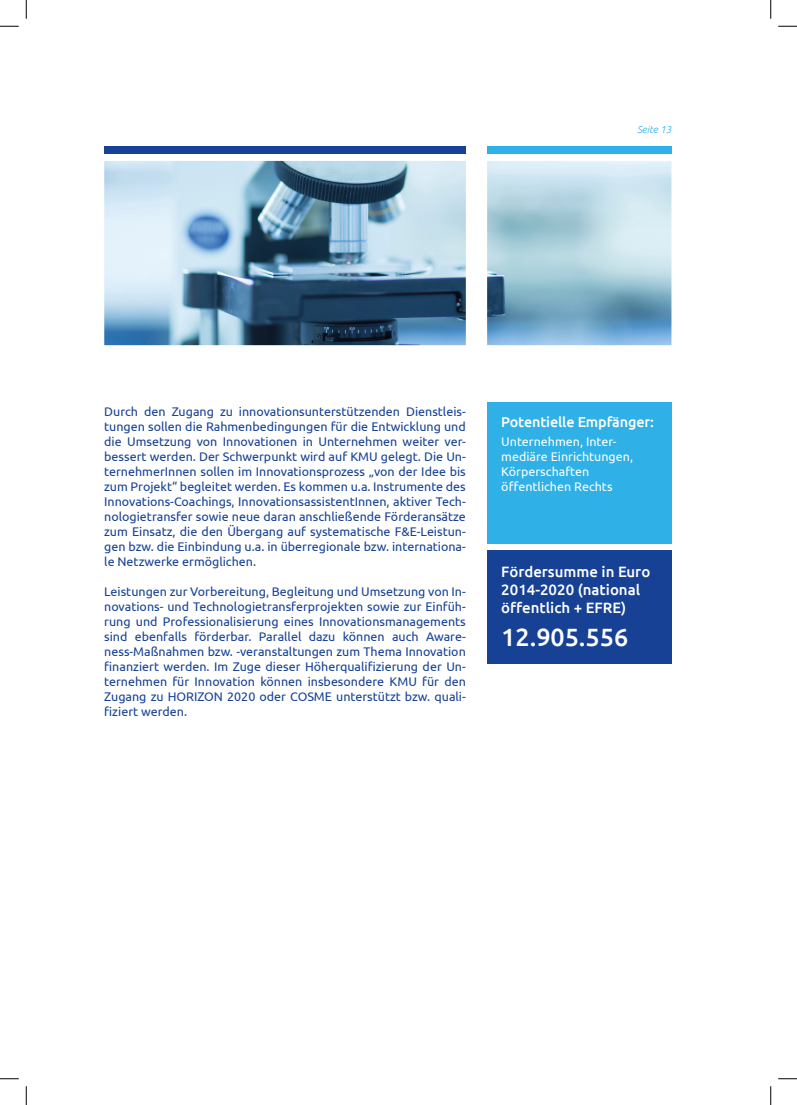
<style>
.page{position:relative;width:797px;height:1105px;background:#fff}
.page>*{position:absolute;margin:0;border:0;box-sizing:border-box;transform-origin:0 0}
.t1{font:500 25px "Ubuntu";color:#fff}
.t2{font:500 15px/18px "Ubuntu";color:#fff}
.t3{font:500 14.38px "Ubuntu";letter-spacing:-.01em;color:#fff}
.t4{font:12.5px/15px "Ubuntu";color:#164194;text-align:justify}
.t5{font:12.5px/15px "Ubuntu";color:#fff}
.t6{font:italic 300 10px "Ubuntu";color:#2fb0e6}
</style>
<div class="page">
<div style="left:487px;top:551px;width:184px;height:113px;background:#164194"></div>
<div style="left:104px;top:147px;width:362px;height:7px;background:#164194"></div>
<div style="left:487px;top:147px;width:184px;height:7px;background:#2fb0e6"></div>
<div style="left:487px;top:402px;width:184px;height:142px;background:#2fb0e6"></div>
<img style="left:104px;top:161px;width:567px;height:184px">
<svg style="left:0;top:25px;width:19px;height:2px"></svg>
<svg style="left:778px;top:25px;width:19px;height:2px"></svg>
<svg style="left:0;top:1078px;width:19px;height:1px"></svg>
<svg style="left:778px;top:1078px;width:19px;height:1px"></svg>
<svg style="left:25px;top:0;width:2px;height:19px"></svg>
<svg style="left:25px;top:1086px;width:2px;height:19px"></svg>
<svg style="left:770px;top:0;width:1px;height:19px"></svg>
<svg style="left:770px;top:1086px;width:1px;height:19px"></svg>
<p class="t6" style="left:637px;top:123px;width:36px">Seite 13</p>
<p class="t4" style="left:104px;top:404px;width:363px">Durch den Zugang zu innovationsunterstützenden Dienstleis&shy;tungen sollen die Rahmenbedingungen für die Entwicklung und die Umsetzung von Innovationen in Unternehmen weiter ver&shy;bessert werden. Der Schwerpunkt wird auf KMU gelegt. Die Un&shy;ternehmerInnen sollen im Innovationsprozess „von der Idee bis zum Projekt“ begleitet werden. Es kommen u.a. Instrumente des Innovations-Coachings, InnovationsassistentInnen, aktiver Tech&shy;nologietransfer sowie neue daran anschließende Förderansätze zum Einsatz, die den Übergang auf systematische F&amp;E-Leistun&shy;gen bzw. die Einbindung u.a. in überregionale bzw. internationa&shy;le Netzwerke ermöglichen.</p>
<p class="t4" style="left:104px;top:584px;width:363px">Leistungen zur Vorbereitung, Begleitung und Umsetzung von In&shy;novations- und Technologietransferprojekten sowie zur Einfüh&shy;rung und Professionalisierung eines Innovationsmanagements sind ebenfalls förderbar. Parallel dazu können auch Aware&shy;ness-Maßnahmen bzw. -veranstaltungen zum Thema Innovation finanziert werden. Im Zuge dieser Höherqualifizierung der Un&shy;ternehmen für Innovation können insbesondere KMU für den Zugang zu HORIZON 2020 oder COSME unterstützt bzw. quali&shy;fiziert werden.</p>
<p class="t3" style="left:501px;top:413px;width:154px">Potentielle Empfänger:</p>
<p class="t5" style="left:501px;top:433px;width:133px">Unternehmen, Inter&shy;mediäre Einrichtungen,<br>Körperschaften öffentlichen Rechts</p>
<p class="t2" style="left:501px;top:562px;width:150px">Fördersumme in Euro<br>2014-2020 (national öffentlich + EFRE)</p>
<h1 class="t1" style="left:501px;top:621px;width:128px">12.905.556</h1>
</div>
